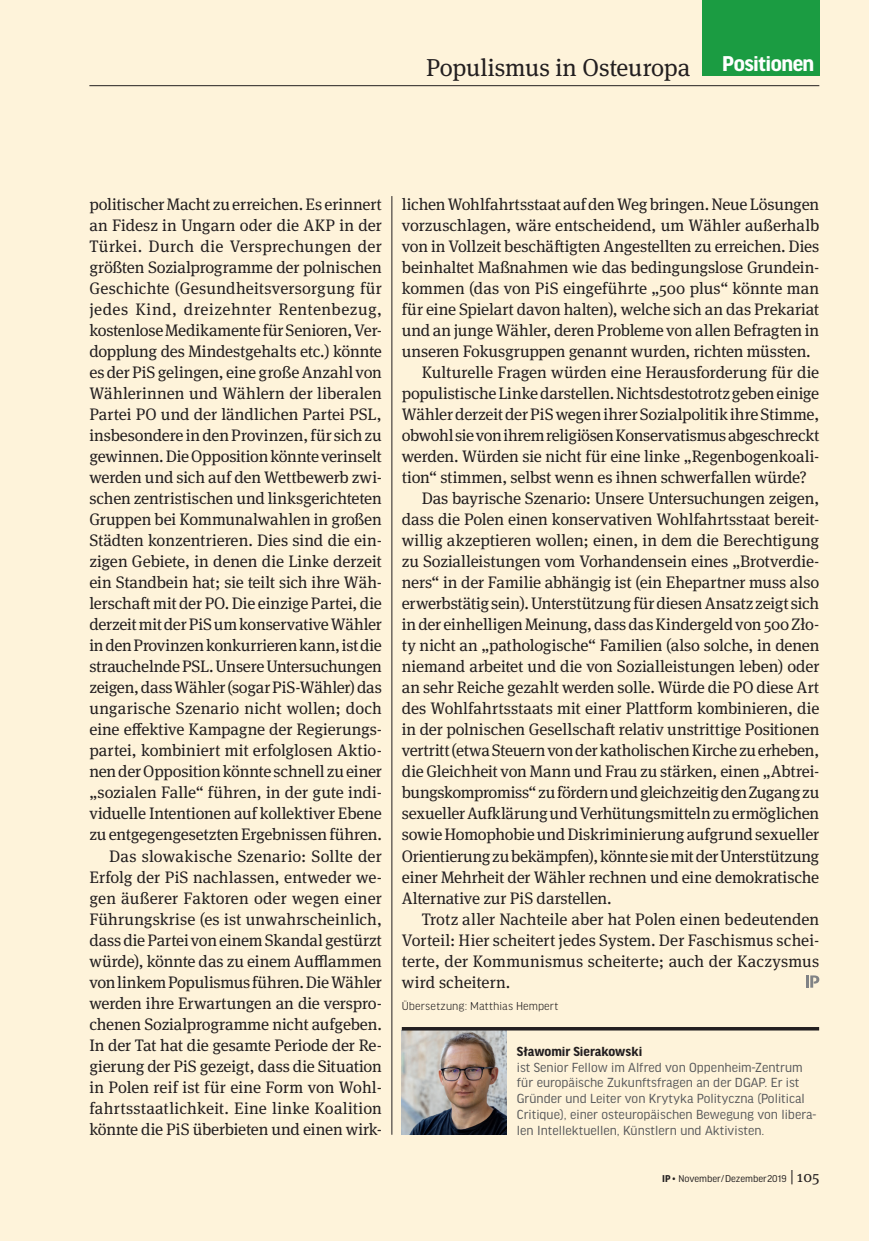
<style>
.page{position:relative;width:869px;height:1241px;background:#fff}
.page>*{position:absolute;margin:0;border:0;box-sizing:border-box;transform-origin:0 0}
.t1{font:24.5px "Meta Serif Pro";letter-spacing:-.01em;color:#231f20}
.t2{font:700 22.75px "Good Headline Pro";letter-spacing:-.025em;color:#fff}
.t3{font:16.62px/21px "Meta Serif Pro";letter-spacing:-.01em;color:#231f20;text-align:right}
.t4{font:16.62px "Meta Serif Pro";letter-spacing:.01em;color:#231f20}
.t5{font:14px/15.8px "Good Headline Pro";color:#57585a}
.t6{font:700 14px "Good Headline Pro";color:#231f20}
.t7{font:300 12.25px "Good Headline Pro";letter-spacing:.005em;color:#231f20}
.t8{font:10.5px "Good Headline Pro";color:#231f20}
.s1{font-weight:700}
.s2{font-family:"Meta Serif Pro";font-size:15.75px}
</style>
<div class="page">
<div style="left:0;top:0;width:868px;height:1240px;background:#fef3da"></div>
<hr style="left:391px;top:196px;width:1px;height:938px;background:#231f20">
<div style="left:701px;top:0;width:118px;height:76px;background:#1b9c42"></div>
<svg style="left:806px;top:975px;width:13px;height:12px"></svg>
<img style="left:401px;top:1030px;width:105px;height:104px">
<svg style="left:401px;top:1027px;width:417px;height:3px"></svg>
<hr style="left:89px;top:85px;width:730px;height:1px;background:#231f20">
<h1 class="t1" style="left:426px;top:49px;width:265px">Populismus in Osteuropa</h1>
<h2 class="t2" style="left:721px;top:53px;width:94px">Positionen</h2>
<p class="t3" style="left:89px;top:193px;width:294px">politischer Macht zu erreichen. Es erinnert an Fidesz in Ungarn oder die AKP in der Türkei. Durch die Versprechungen der größten Sozialprogramme der polnischen Geschichte (Gesundheitsversorgung für jedes Kind, dreizehnter Rentenbezug, kostenlose Medikamente für Senioren, Ver&shy;dopplung des Mindestgehalts etc.) könnte es der PiS gelingen, eine große Anzahl von Wählerinnen und Wählern der liberalen Partei PO und der ländlichen Partei PSL, insbesondere in den Provinzen, für sich zu gewinnen. Die Opposition könnte verinselt werden und sich auf den Wettbewerb zwi&shy;schen zentristischen und linksgerichteten Gruppen bei Kommunalwahlen in großen Städten konzentrieren. Dies sind die ein&shy;zigen Gebiete, in denen die Linke derzeit ein Standbein hat; sie teilt sich ihre Wäh&shy;lerschaft mit der PO. Die einzige Partei, die derzeit mit der PiS um konservative Wähler in den Provinzen konkurrieren kann, ist die strauchelnde PSL. Unsere Untersuchungen zeigen, dass Wähler (sogar PiS-Wähler) das ungarische Szenario nicht wollen; doch eine effektive Kampagne der Regierungs&shy;partei, kombiniert mit erfolglosen Aktio&shy;nen der Opposition könnte schnell zu einer „sozialen Falle“ führen, in der gute indi&shy;viduelle Intentionen auf kollektiver Ebene zu entgegengesetzten Ergebnissen führen.<br>Das slowakische Szenario: Sollte der Erfolg der PiS nachlassen, entweder we&shy;gen äußerer Faktoren oder wegen einer Führungskrise (es ist unwahrscheinlich, dass die Partei von einem Skandal gestürzt würde), könnte das zu einem Aufammen von linkem Populismus führen. Die Wähler werden ihre Erwartungen an die verspro&shy;chenen Sozialprogramme nicht aufgeben.<br>In der Tat hat die gesamte Periode der Re&shy;gierung der PiS gezeigt, dass die Situation in Polen reif ist für eine Form von Wohl&shy;fahrtsstaatlichkeit. Eine linke Koalition könnte die PiS überbieten und einen wirk-</p>
<p class="t3" style="left:401px;top:193px;width:419px">lichen Wohlfahrtsstaat auf den Weg bringen. Neue Lösungen</p>
<p class="t3" style="left:401px;top:214px;width:419px">vorzuschlagen, wäre entscheidend, um Wähler außerhalb</p>
<p class="t3" style="left:401px;top:235px;width:419px">von in Vollzeit beschäftigten Angestellten zu erreichen. Dies</p>
<p class="t3" style="left:401px;top:256px;width:419px">beinhaltet Maßnahmen wie das bedingungslose Grundein-</p>
<p class="t3" style="left:401px;top:277px;width:419px">kommen (das von PiS eingeführte „500 plus“ könnte man</p>
<p class="t3" style="left:401px;top:298px;width:419px">für eine Spielart davon halten), welche sich an das Prekariat</p>
<p class="t3" style="left:401px;top:319px;width:419px">und an junge Wähler, deren Probleme von allen Befragten in</p>
<p class="t3" style="left:401px;top:340px;width:410px">unseren Fokusgruppen genannt wurden, richten müssten.</p>
<p class="t3" style="left:421px;top:361px;width:399px">Kulturelle Fragen würden eine Herausforderung für die</p>
<p class="t3" style="left:401px;top:382px;width:419px">populistische Linke darstellen. Nichtsdestotrotz geben einige</p>
<p class="t3" style="left:401px;top:403px;width:419px">Wähler derzeit der PiS wegen ihrer Sozialpolitik ihre Stimme,</p>
<p class="t3" style="left:401px;top:424px;width:419px">obwohl sie von ihrem religiösen Konservatismus abgeschreckt</p>
<p class="t3" style="left:401px;top:445px;width:419px">werden. Würden sie nicht für eine linke „Regenbogenkoali-</p>
<p class="t3" style="left:401px;top:466px;width:406px">tion“ stimmen, selbst wenn es ihnen schwerfallen würde?</p>
<p class="t3" style="left:421px;top:487px;width:399px">Das bayrische Szenario: Unsere Untersuchungen zeigen,</p>
<p class="t3" style="left:401px;top:508px;width:419px">dass die Polen einen konservativen Wohlfahrtsstaat bereit-</p>
<p class="t3" style="left:401px;top:529px;width:419px">willig akzeptieren wollen; einen, in dem die Berechtigung</p>
<p class="t3" style="left:401px;top:550px;width:419px">zu Sozialleistungen vom Vorhandensein eines „Brotverdie-</p>
<p class="t3" style="left:401px;top:571px;width:419px">ners“ in der Familie abhängig ist (ein Ehepartner muss also</p>
<p class="t3" style="left:401px;top:592px;width:419px">erwerbstätig sein). Unterstützung für diesen Ansatz zeigt sich</p>
<p class="t3" style="left:401px;top:613px;width:419px">in der einhelligen Meinung, dass das Kindergeld von 500 Zło-</p>
<p class="t3" style="left:401px;top:634px;width:419px">ty nicht an „pathologische“ Familien (also solche, in denen</p>
<p class="t3" style="left:401px;top:655px;width:419px">niemand arbeitet und die von Sozialleistungen leben) oder</p>
<p class="t3" style="left:401px;top:676px;width:419px">an sehr Reiche gezahlt werden solle. Würde die PO diese Art</p>
<p class="t3" style="left:401px;top:697px;width:419px">des Wohlfahrtsstaats mit einer Plattform kombinieren, die</p>
<p class="t3" style="left:401px;top:718px;width:419px">in der polnischen Gesellschaft relativ unstrittige Positionen</p>
<p class="t3" style="left:401px;top:739px;width:419px">vertritt (etwa Steuern von der katholischen Kirche zu erheben,</p>
<p class="t3" style="left:401px;top:760px;width:419px">die Gleichheit von Mann und Frau zu stärken, einen „Abtrei-</p>
<p class="t3" style="left:401px;top:781px;width:419px">bungskompromiss“ zu fördern und gleichzeitig den Zugang zu</p>
<p class="t3" style="left:401px;top:802px;width:419px">sexueller Aufklärung und Verhütungsmitteln zu ermöglichen</p>
<p class="t3" style="left:401px;top:823px;width:419px">sowie Homophobie und Diskriminierung aufgrund sexueller</p>
<p class="t3" style="left:401px;top:844px;width:419px">Orientierung zu bekämpfen), könnte sie mit der Unterstützung</p>
<p class="t3" style="left:401px;top:865px;width:419px">einer Mehrheit der Wähler rechnen und eine demokratische</p>
<p class="t3" style="left:401px;top:886px;width:211px">Alternative zur PiS darstellen.</p>
<p class="t3" style="left:421px;top:907px;width:399px">Trotz aller Nachteile aber hat Polen einen bedeutenden</p>
<p class="t3" style="left:401px;top:928px;width:419px">Vorteil: Hier scheitert jedes System. Der Faschismus schei-</p>
<p class="t4" style="left:401px;top:948px;width:419px">terte, der Kommunismus scheiterte; auch der Kaczysmus</p>
<p class="t3" style="left:401px;top:970px;width:110px">wird scheitern.</p>
<p class="t7" style="left:401px;top:1000px;width:158px">Übersetzung: Matthias Hempert</p>
<p class="t6" style="left:516px;top:1044px;width:127px">Sławomir Sierakowski</p>
<p class="t5" style="left:516px;top:1059px;width:301px">ist Senior Fellow im Alfred von Oppenheim-Zentrum für europäische Zukunftsfragen an der DGAP. Er ist Gründer und Leiter von Krytyka Polityczna (Political Critique), einer osteuropäischen Bewegung von libera&shy;len Intellektuellen, Künstlern und Aktivisten.</p>
<p class="t8" style="left:661px;top:1173px;width:159px"><span class="s1">IP</span> • November/Dezember2019 <span class="s2">| 105</span></p>
</div>
